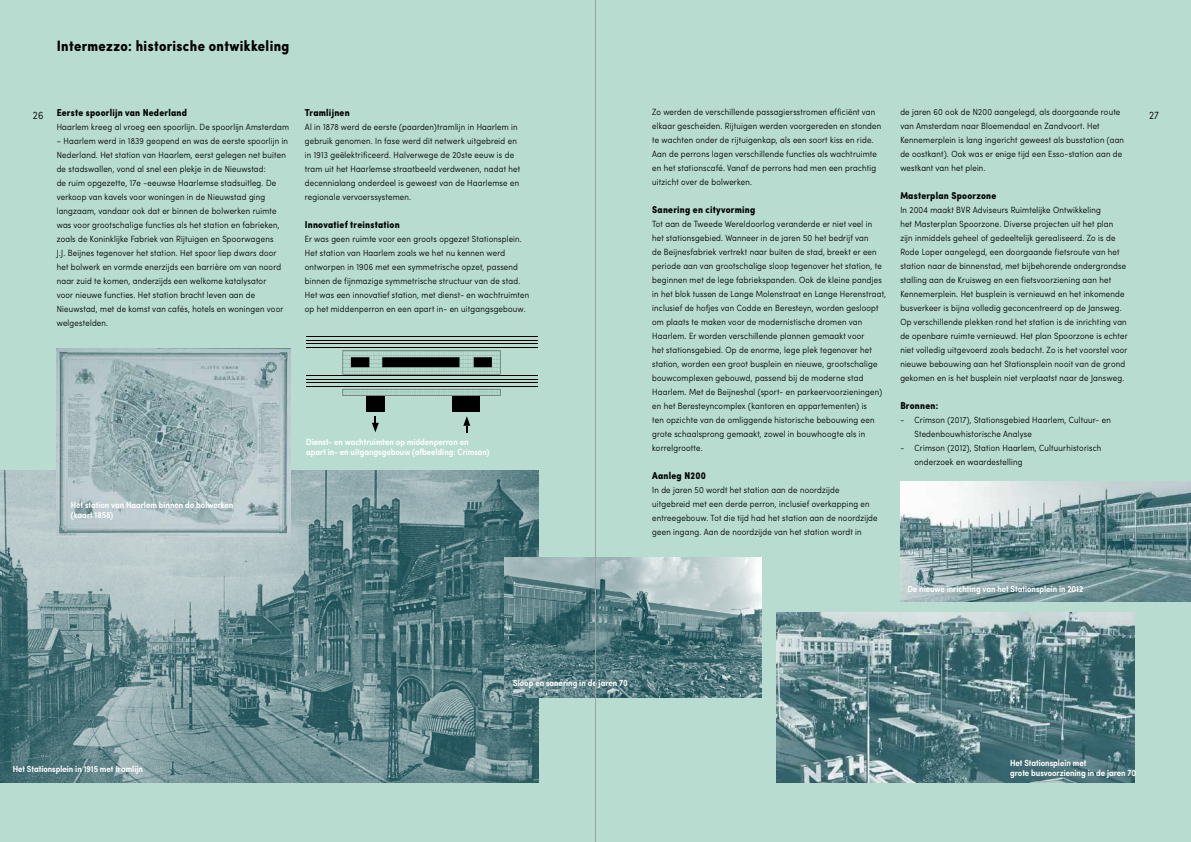
<style>
.page{position:relative;width:1191px;height:842px;background:#b8ddd0}
.page>*{position:absolute;margin:0;border:0;box-sizing:border-box;transform-origin:0 0}
.t1{font:700 condensed 15px "Sofia Pro";letter-spacing:.025em;color:#000}
.t2{font:300 condensed 11px "Sofia Pro";color:#000}
.t3{font:700 condensed 10px "Sofia Pro";letter-spacing:.025em;color:#000}
.t4{font:300 condensed 9px/14px "Sofia Pro";letter-spacing:.025em;color:#000}
.t5{font:600 condensed 9px/10px "Sofia Pro";color:#fff}
</style>
<div class="page">
<img style="left:0;top:470px;width:539px;height:312px">
<img style="left:57px;top:348px;width:234px;height:188px">
<img style="left:776px;top:612px;width:358px;height:170px">
<svg style="left:306px;top:336px;width:231px;height:97px"></svg>
<img style="left:900px;top:482px;width:291px;height:119px">
<img style="left:505px;top:557px;width:256px;height:140px">
<hr style="left:595px;top:0;width:1px;height:842px;background:#9c9e9f">
<h1 class="t1" style="left:57px;top:36px;width:234px">Intermezzo: historische ontwikkeling</h1>
<p class="t4" style="left:652px;top:105px;width:230px">Zo werden de verschillende passagiersstromen efficiënt van elkaar gescheiden. Rijtuigen werden voorgereden en stonden te wachten onder de rijtuigenkap, als een soort kiss en ride.<br>Aan de perrons lagen verschillende functies als wachtruimte en het stationscafé. Vanaf de perrons had men een prachtig uitzicht over de bolwerken.</p>
<p class="t3" style="left:652px;top:203px;width:105px">Sanering en cityvorming</p>
<p class="t4" style="left:652px;top:217px;width:235px">Tot aan de Tweede Wereldoorlog veranderde er niet veel in het stationsgebied. Wanneer in de jaren 50 het bedrijf van<br>de Beijnesfabriek vertrekt naar buiten de stad, breekt er een periode aan van grootschalige sloop tegenover het station, te beginnen met de lege fabriekspanden. Ook de kleine pandjes in het blok tussen de Lange Molenstraat en Lange Herenstraat, inclusief de hofjes van Codde en Beresteyn, worden gesloopt om plaats te maken voor de modernistische dromen van Haarlem. Er worden verschillende plannen gemaakt voor<br>het stationsgebied. Op de enorme, lege plek tegenover het station, worden een groot busplein en nieuwe, grootschalige bouwcomplexen gebouwd, passend bij de moderne stad Haarlem. Met de Beijneshal (sport- en parkeervoorzieningen) en het Beresteyncomplex (kantoren en appartementen) is<br>ten opzichte van de omliggende historische bebouwing een grote schaalsprong gemaakt, zowel in bouwhoogte als in korrelgrootte.</p>
<p class="t3" style="left:652px;top:469px;width:55px">Aanleg N200</p>
<p class="t4" style="left:652px;top:483px;width:227px">In de jaren 50 wordt het station aan de noordzijde uitgebreid met een derde perron, inclusief overkapping en entreegebouw. Tot die tijd had het station aan de noordzijde geen ingang. Aan de noordzijde van het station wordt in</p>
<p class="t4" style="left:900px;top:105px;width:225px">de jaren 60 ook de N200 aangelegd, als doorgaande route van Amsterdam naar Bloemendaal en Zandvoort. Het Kennemerplein is lang ingericht geweest als busstation (aan de oostkant). Ook was er enige tijd een Esso-station aan de westkant van het plein.</p>
<p class="t3" style="left:900px;top:189px;width:98px">Masterplan Spoorzone</p>
<p class="t4" style="left:900px;top:203px;width:229px">In 2004 maakt BVR Adviseurs Ruimtelijke Ontwikkeling<br>het Masterplan Spoorzone. Diverse projecten uit het plan zijn inmiddels geheel of gedeeltelijk gerealiseerd. Zo is de Rode Loper aangelegd, een doorgaande fietsroute van het station naar de binnenstad, met bijbehorende ondergrondse stalling aan de Kruisweg en een fietsvoorziening aan het Kennemerplein. Het busplein is vernieuwd en het inkomende busverkeer is bijna volledig geconcentreerd op de Jansweg.<br>Op verschillende plekken rond het station is de inrichting van de openbare ruimte vernieuwd. Het plan Spoorzone is echter niet volledig uitgevoerd zoals bedacht. Zo is het voorstel voor nieuwe bebouwing aan het Stationsplein nooit van de grond gekomen en is het busplein niet verplaatst naar de Jansweg.</p>
<p class="t3" style="left:900px;top:399px;width:39px">Bronnen:</p>
<p class="t4" style="left:914px;top:413px;width:198px;text-indent:-14px">- Crimson (2017), Stationsgebied Haarlem, Cultuur- en<br>Stedenbouwhistorische Analyse</p>
<p class="t4" style="left:914px;top:441px;width:188px;text-indent:-14px">- Crimson (2012), Station Haarlem, Cultuurhistorisch onderzoek en waardestelling</p>
<p class="t3" style="left:57px;top:106px;width:132px">Eerste spoorlijn van Nederland</p>
<p class="t4" style="left:57px;top:120px;width:234px">Haarlem kreeg al vroeg een spoorlijn. De spoorlijn Amsterdam</p>
<p class="t4" style="left:57px;top:134px;width:233px">– Haarlem werd in 1839 geopend en was de eerste spoorlijn in Nederland. Het station van Haarlem, eerst gelegen net buiten de stadswallen, vond al snel een plekje in de Nieuwstad:<br>de ruim opgezette, 17e -eeuwse Haarlemse stadsuitleg. De verkoop van kavels voor woningen in de Nieuwstad ging langzaam, vandaar ook dat er binnen de bolwerken ruimte was voor grootschalige functies als het station en fabrieken, zoals de Koninklijke Fabriek van Rijtuigen en Spoorwagens<br>J.J. Beijnes tegenover het station. Het spoor liep dwars door het bolwerk en vormde enerzijds een barrière om van noord naar zuid te komen, anderzijds een welkome katalysator<br>voor nieuwe functies. Het station bracht leven aan de Nieuwstad, met de komst van cafés, hotels en woningen voor welgestelden.</p>
<p class="t3" style="left:305px;top:106px;width:46px">Tramlijnen</p>
<p class="t4" style="left:305px;top:120px;width:217px">Al in 1878 werd de eerste (paarden)tramlijn in Haarlem in gebruik genomen. In fase werd dit netwerk uitgebreid en in 1913 geëlektrificeerd. Halverwege de 20ste eeuw is de tram uit het Haarlemse straatbeeld verdwenen, nadat het decennialang onderdeel is geweest van de Haarlemse en regionale vervoerssystemen.</p>
<p class="t3" style="left:305px;top:218px;width:96px">Innovatief treinstation</p>
<p class="t4" style="left:305px;top:232px;width:226px">Er was geen ruimte voor een groots opgezet Stationsplein.<br>Het station van Haarlem zoals we het nu kennen werd ontworpen in 1906 met een symmetrische opzet, passend binnen de fijnmazige symmetrische structuur van de stad.<br>Het was een innovatief station, met dienst- en wachtruimten op het middenperron en een apart in- en uitgangsgebouw.</p>
<p class="t2" style="left:33px;top:108px;width:12px">26</p>
<p class="t2" style="left:1149px;top:108px;width:11px">27</p>
<p class="t5" style="left:306px;top:437px;width:185px">Dienst- en wachtruimten op middenperron en apart in- en uitgangsgebouw (afbeelding: Crimson)</p>
<p class="t5" style="left:71px;top:500px;width:164px">Het station van Haarlem binnen de bolwerken (kaart 1858)</p>
<p class="t5" style="left:13px;top:764px;width:132px">Het Stationsplein in 1915 met tramlijn</p>
<p class="t5" style="left:513px;top:678px;width:116px">Sloop en sanering in de jaren 70</p>
<p class="t5" style="left:907px;top:584px;width:177px">De nieuwe inrichting van het Stationsplein in 2012</p>
<p class="t5" style="left:1010px;top:758px;width:128px">Het Stationsplein met<br>grote busvoorziening in de jaren 70</p>
</div>
